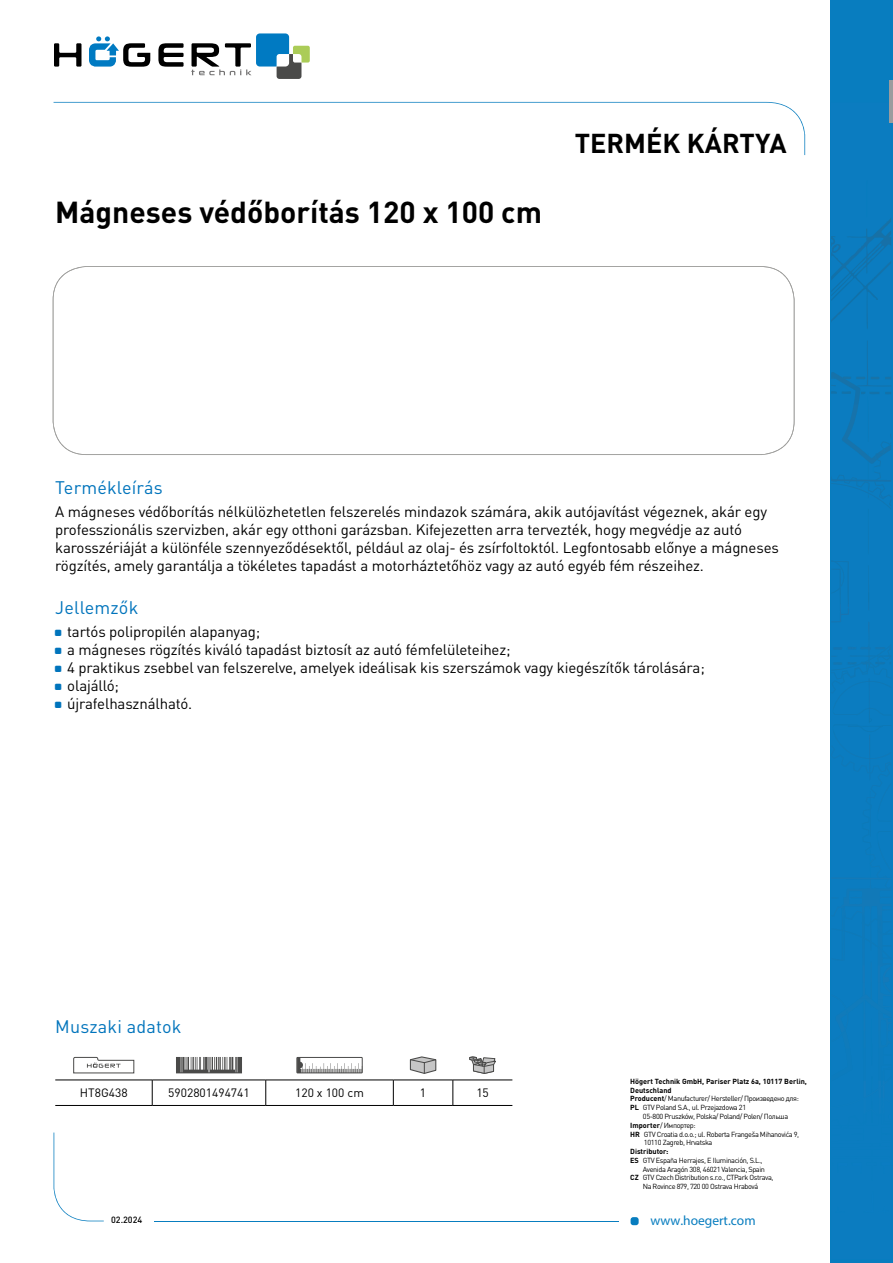
<style>
.page{position:relative;width:893px;height:1263px;background:#fff}
.page>*{position:absolute;margin:0;border:0;box-sizing:border-box;transform-origin:0 0}
.t1{font:700 30px "DIN Pro";color:#000}
.t2{font:700 27px "DIN Pro";color:#000}
.t3{font:18px "DIN Pro";letter-spacing:.01em;color:#0074bc}
.t4{font:15px/18px "DIN Pro";letter-spacing:-.01em;color:#000}
.t5{font:13.5px "Myriad Pro";color:#087dbf}
.t6{font:12px "DIN Pro";color:#000}
.t7{font:500 9px "DIN Pro";color:#000}
.t8{font:7.35px "DIN Pro";letter-spacing:-.05em;color:#000}
.t9{font:700 7.35px "DIN Pro";color:#000}
.s1{font-weight:700}
</style>
<div class="page">
<div style="left:631px;top:1217px;width:8px;height:8px;background:#087dbf;border-radius:3px"></div>
<svg style="left:54px;top:102px;width:751px;height:53px"></svg>
<svg style="left:54px;top:1132px;width:50px;height:89px"></svg>
<hr style="left:154px;top:1220px;width:465px;height:1px;background:#087dbf">
<div style="left:830px;top:0;width:63px;height:1263px;background:#087dbf"></div>
<img style="left:831px;top:273px;width:50px;height:56px">
<img style="left:867px;top:222px;width:24px;height:43px">
<img style="left:831px;top:222px;width:56px;height:42px">
<svg style="left:831px;top:341px;width:60px;height:565px"></svg>
<img style="left:863px;top:906px;width:28px;height:76px">
<img style="left:831px;top:877px;width:60px;height:2px">
<img style="left:848px;top:647px;width:43px;height:3px">
<hr style="left:890px;top:80px;width:3px;height:43px;background:#999c9e">
<svg style="left:53px;top:266px;width:741px;height:189px"></svg>
<svg style="left:54px;top:43px;width:27px;height:24px"></svg>
<svg style="left:158px;top:43px;width:26px;height:24px"></svg>
<svg style="left:89px;top:36px;width:61px;height:31px"></svg>
<svg style="left:191px;top:33px;width:119px;height:46px"></svg>
<hr style="left:55px;top:1080px;width:97px;height:1px;background:#000">
<hr style="left:152px;top:1080px;width:114px;height:1px;background:#000">
<hr style="left:266px;top:1080px;width:127px;height:1px;background:#000">
<hr style="left:393px;top:1080px;width:60px;height:1px;background:#000">
<hr style="left:453px;top:1080px;width:59px;height:1px;background:#000">
<svg style="left:152px;top:1080px;width:1px;height:25px"></svg>
<svg style="left:265px;top:1080px;width:1px;height:25px"></svg>
<svg style="left:393px;top:1080px;width:1px;height:25px"></svg>
<svg style="left:453px;top:1080px;width:1px;height:25px"></svg>
<hr style="left:55px;top:1105px;width:97px;height:1px;background:#000">
<hr style="left:152px;top:1105px;width:114px;height:1px;background:#000">
<hr style="left:266px;top:1105px;width:127px;height:1px;background:#000">
<hr style="left:393px;top:1105px;width:60px;height:1px;background:#000">
<hr style="left:453px;top:1105px;width:59px;height:1px;background:#000">
<svg style="left:73px;top:1057px;width:61px;height:16px"></svg>
<svg style="left:176px;top:1057px;width:66px;height:16px"></svg>
<svg style="left:298px;top:1059px;width:63px;height:12px"></svg>
<div style="left:296px;top:1057px;width:67px;height:16px;border:1px solid #4a4a49"></div>
<svg style="left:410px;top:1056px;width:26px;height:18px"></svg>
<svg style="left:469px;top:1056px;width:27px;height:18px"></svg>
<h1 class="t1" style="left:55px;top:187px;width:488px">Mágneses védőborítás 120 x 100 cm</h1>
<h2 class="t2" style="left:575px;top:121px;width:213px">TERMÉK KÁRTYA</h2>
<p class="t3" style="left:55px;top:475px;width:109px">Termékleírás</p>
<p class="t4" style="left:55px;top:501px;width:725px">A mágneses védőborítás nélkülözhetetlen felszerelés mindazok számára, akik autójavítást végeznek, akár egy professzionális szervizben, akár egy otthoni garázsban. Kifejezetten arra tervezték, hogy megvédje az autó karosszériáját a különféle szennyeződésektől, például az olaj- és zsírfoltoktól. Legfontosabb előnye a mágneses rögzítés, amely garantálja a tökéletes tapadást a motorháztetőhöz vagy az autó egyéb fém részeihez.</p>
<p class="t3" style="left:55px;top:595px;width:85px">Jellemzők</p>
<p class="t4" style="left:67px;top:621px;width:639px">tartós polipropilén alapanyag;<br>a mágneses rögzítés kiváló tapadást biztosít az autó fémfelületeihez;<br>4 praktikus zsebbel van felszerelve, amelyek ideálisak kis szerszámok vagy kiegészítők tárolására; olajálló;<br>újrafelhasználható.</p>
<p class="t3" style="left:55px;top:1015px;width:128px">Muszaki adatok</p>
<p class="t6" style="left:80px;top:1085px;width:49px">HT8G438</p>
<p class="t6" style="left:168px;top:1085px;width:83px">5902801494741</p>
<p class="t6" style="left:295px;top:1085px;width:70px">120 x 100 cm</p>
<p class="t6" style="left:420px;top:1085px;width:8px">1</p>
<p class="t6" style="left:476px;top:1085px;width:14px">15</p>
<p class="t7" style="left:111px;top:1213px;width:33px">02.2024</p>
<p class="t9" style="left:630px;top:1075px;width:178px">Högert Technik GmbH, Pariser Platz 6a, 10117 Berlin,</p>
<p class="t9" style="left:630px;top:1084px;width:43px">Deutschland</p>
<p class="t8" style="left:630px;top:1094px;width:170px"><span class="s1">Producent</span>/ Manufacturer/ Hersteller/ Произведено для:</p>
<p class="t8" style="left:630px;top:1102px;width:117px"><span class="s1">PL</span> GTV Poland S.A., ul. Przejazdowa 21</p>
<p class="t8" style="left:643px;top:1111px;width:147px">05-800 Pruszków, Polska/ Poland/ Polen/ Польша</p>
<p class="t8" style="left:630px;top:1120px;width:67px"><span class="s1">Importer</span>/ Импортер:</p>
<p class="t8" style="left:630px;top:1129px;width:171px"><span class="s1">HR</span> GTV Croatia d.o.o.; ul. Roberta Frangeša Mihanovića 9,</p>
<p class="t8" style="left:644px;top:1138px;width:70px">10110 Zagreb, Hrvatska</p>
<p class="t9" style="left:630px;top:1145px;width:40px">Distributor:</p>
<p class="t8" style="left:630px;top:1155px;width:134px"><span class="s1">ES</span> GTV España Herrajes, E Iluminación, S.L.,</p>
<p class="t8" style="left:643px;top:1164px;width:124px">Avenida Aragón 308, 46021 Valencia, Spain</p>
<p class="t8" style="left:630px;top:1173px;width:145px"><span class="s1">CZ</span> GTV Czech Distribution s.r.o., CTPark Ostrava,</p>
<p class="t8" style="left:643px;top:1181px;width:117px">Na Rovince 879, 720 00 Ostrava Hrabová</p>
<p class="t5" style="left:651px;top:1212px;width:107px">www.hoegert.com</p>
</div>
